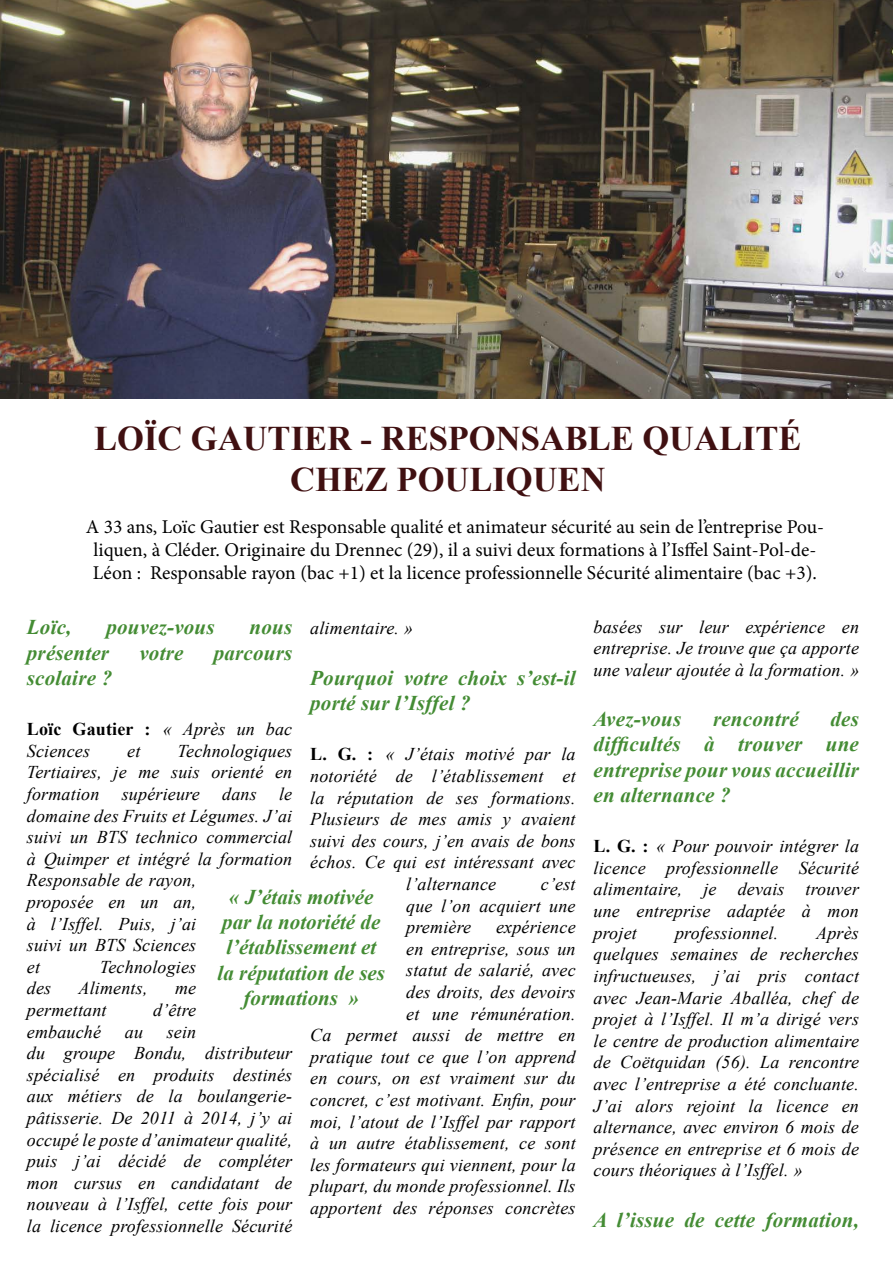
<style>
.page{position:relative;width:893px;height:1263px;background:#fff}
.page>*{position:absolute;margin:0;border:0;box-sizing:border-box;transform-origin:0 0}
.t1{font:700 34.5px/41.4px "Times New Roman";color:#401011;text-align:center}
.t2{font:italic 700 21px/25.2px "Times New Roman";letter-spacing:.01em;color:#448c34}
.t3{font:19.5px/23.4px "Minion Pro";color:#000;text-align:center}
.t4{font:italic 18px/21.6px "Times New Roman";letter-spacing:.01em;color:#000;text-align:justify}
.s1{font-weight:700;font-style:normal}
</style>
<div class="page">
<img style="left:0;top:0;width:893px;height:398px">
<h1 class="t1" style="left:94px;top:417px;width:709px">LOÏC GAUTIER - RESPONSABLE QUALITÉ<br>CHEZ POULIQUEN</h1>
<p class="t3" style="left:86px;top:515px;width:740px">A 33 ans, Loïc Gautier est Responsable qualité et animateur sécurité au sein de l’entreprise Pou&shy;liquen, à Cléder. Originaire du Drennec (29), il a suivi deux formations à l’Isffel Saint-Pol-de-<br>Léon : Responsable rayon (bac +1) et la licence professionnelle Sécurité alimentaire (bac +3).</p>
<p class="t2" style="left:27px;top:614px;width:46px">Loïc,</p>
<p class="t2" style="left:106px;top:614px;width:110px">pouvez-vous</p>
<p class="t2" style="left:250px;top:614px;width:44px">nous</p>
<p class="t2" style="left:27px;top:639px;width:84px">présenter</p>
<p class="t2" style="left:139px;top:639px;width:45px">votre</p>
<p class="t2" style="left:214px;top:639px;width:80px">parcours</p>
<p class="t2" style="left:27px;top:664px;width:87px">scolaire ?</p>
<p class="t4" style="left:27px;top:718px;width:267px"><span class="s1">Loïc Gautier :</span> « Après un bac<br>Sciences</p>
<p class="t4" style="left:310px;top:617px;width:104px">alimentaire. »</p>
<p class="t2" style="left:310px;top:664px;width:267px">Pourquoi votre choix s’est-il porté sur l’Isffel ?</p>
<p class="t4" style="left:310px;top:743px;width:267px"><span class="s1">L. G. :</span> « J’étais motivé par la</p>
<p class="t4" style="left:310px;top:765px;width:267px">notoriété de l’établissement et</p>
<p class="t4" style="left:310px;top:786px;width:267px">la réputation de ses formations.</p>
<p class="t4" style="left:310px;top:808px;width:267px">Plusieurs de mes amis y avaient</p>
<p class="t4" style="left:310px;top:829px;width:267px">suivi des cours, j’en avais de bons</p>
<p class="t4" style="left:310px;top:851px;width:267px">échos. Ce qui est intéressant avec</p>
<p class="t4" style="left:406px;top:873px;width:91px">l’alternance</p>
<p class="t4" style="left:27px;top:739px;width:267px;text-align:left;text-indent:151px">Technologiques<br>Tertiaires, je me suis orienté en formation supérieure dans le domaine des Fruits et Légumes. J’ai suivi un BTS technico commercial à Quimper et intégré la formation<br>Responsable de rayon,<br>proposée en un an,<br>à l’Isffel. Puis, j’ai<br>suivi un BTS Sciences<br>et</p>
<p class="t4" style="left:127px;top:739px;width:15px">et</p>
<p class="t4" style="left:406px;top:873px;width:171px;text-indent:135px">c’est que l’on acquiert une première</p>
<p class="t2" style="left:218px;top:884px;width:169px;text-align:center">« J’étais motivée par la notoriété de l’établissement et la réputation de ses formations »</p>
<p class="t4" style="left:310px;top:916px;width:267px;text-align:right">expérience<br>en entreprise, sous un<br>statut de salarié, avec<br>des droits, des devoirs<br>et une rémunération.<br>Ca permet aussi de mettre en pratique tout ce que l’on apprend en cours, on est vraiment sur du concret, c’est motivant. Enfin, pour moi, l’atout de l’Isffel par rapport à un autre établissement, ce sont les formateurs qui viennent, pour la plupart, du monde professionnel. Ils apportent des réponses concrètes</p>
<p class="t4" style="left:100px;top:955px;width:98px">Technologies</p>
<p class="t4" style="left:27px;top:977px;width:26px">des</p>
<p class="t4" style="left:79px;top:977px;width:70px">Aliments,</p>
<p class="t4" style="left:175px;top:977px;width:23px">me</p>
<p class="t4" style="left:27px;top:999px;width:81px">permettant</p>
<p class="t4" style="left:153px;top:999px;width:45px">d’être</p>
<p class="t4" style="left:27px;top:1020px;width:76px">embauché</p>
<p class="t4" style="left:125px;top:1020px;width:20px">au</p>
<p class="t4" style="left:27px;top:1020px;width:267px;text-align:left;text-indent:140px">sein<br>du groupe Bondu, distributeur spécialisé en produits destinés aux métiers de la boulangerie&shy;pâtisserie. De 2011 à 2014, j’y ai occupé le poste d’animateur qualité, puis j’ai décidé de compléter mon cursus en candidatant de nouveau à l’Isffel, cette fois pour la licence professionnelle Sécurité</p>
<p class="t4" style="left:594px;top:615px;width:267px">basées sur leur expérience en entreprise. Je trouve que ça apporte une valeur ajoutée à la formation. »</p>
<p class="t2" style="left:594px;top:706px;width:89px">Avez-vous</p>
<p class="t2" style="left:713px;top:706px;width:87px">rencontré</p>
<p class="t2" style="left:594px;top:706px;width:267px;text-align:justify;text-indent:237px">des difficultés à trouver une entreprise pour vous accueillir en alternance ?</p>
<p class="t4" style="left:594px;top:835px;width:267px"><span class="s1">L. G. :</span> « Pour pouvoir intégrer la licence professionnelle Sécurité alimentaire, je devais trouver une entreprise adaptée à mon projet</p>
<p class="t4" style="left:675px;top:921px;width:105px">professionnel.</p>
<p class="t4" style="left:594px;top:921px;width:267px;text-indent:223px">Après quelques semaines de recherches infructueuses, j’ai pris contact avec Jean-Marie Aballéa, chef de projet à l’Isffel. Il m’a dirigé vers le centre de production alimentaire de Coëtquidan (56). La rencontre avec l’entreprise a été concluante.<br>J’ai alors rejoint la licence en alternance, avec environ 6 mois de présence en entreprise et 6 mois de cours théoriques à l’Isffel. »</p>
<p class="t2" style="left:594px;top:1206px;width:267px">A l’issue de cette formation,</p>
</div>
